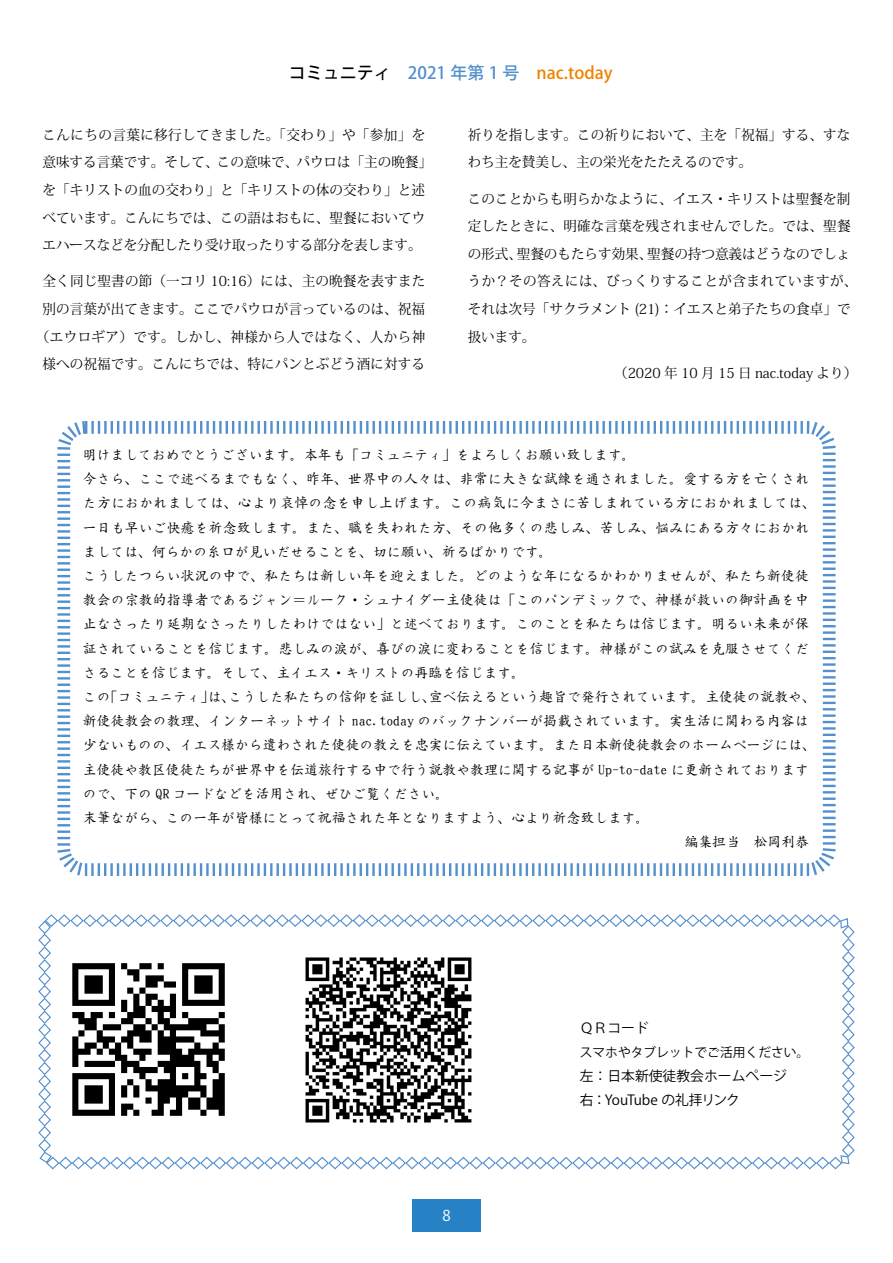
<style>
.page{position:relative;width:893px;height:1263px;background:#fff}
.page>*{position:absolute;margin:0;border:0;box-sizing:border-box;transform-origin:0 0}
.t1{font:500 16.95px "Koz Go Pro";color:#5390cd}
.t2{font:500 16.95px "Koz Go Pro";color:#f08300}
.t3{font:14.85px "Koz Go Pro";color:#fff}
.t4{font:13.8px "Kaiti EG Medium SJIS";letter-spacing:.01em;color:#000}
.t5{font:13.8px/27.6px "Koz Min Pro";letter-spacing:.01em;color:#000}
.t6{font:13.8px/24.2px "Koz Go Pro";color:#000}
.t7{font:12.75px "Koz Go Pro";color:#000}
.s1{color:#000}
</style>
<div class="page">
<div style="left:412px;top:1199px;width:68px;height:33px;background:#2782c5"></div>
<svg style="left:38px;top:914px;width:817px;height:256px"></svg>
<img style="left:292px;top:944px;width:192px;height:192px">
<svg style="left:57px;top:421px;width:779px;height:455px"></svg>
<p class="t1" style="left:289px;top:62px;width:232px"><span class="s1">コミュニティ　</span>2021 年第 1 号</p>
<p class="t2" style="left:537px;top:62px;width:78px">nac.today</p>
<p class="t5" style="left:43px;top:120px;width:391px">こんにちの言葉に移行してきました。「交わり」や「参加」を意味する言葉です。そして、この意味で、パウロは「主の晩餐「を「キリストの血の交わり」と「キリストの体の交わり」と述べています。こんにちでは、この語はおもに、聖餐においてウエハースなどを分配したり受け取ったりする部分を表します。</p>
<p class="t5" style="left:36px;top:267px;width:391px;text-align:center">全く同じ聖書の節（一コリ 10:16）には、主の晩餐を表すまた別の言葉が出てきます。ここでパウロが言っているのは、祝福（エウロギア）です。しかし、神様から人ではなく、人から神様への祝福です。こんにちでは、特にパンとぶどう酒に対する</p>
<p class="t5" style="left:468px;top:120px;width:384px">祈りを指します。この祈りにおいて、主を「祝福」する、すなわち主を賛美し、主の栄光をたたえるのです。</p>
<p class="t5" style="left:468px;top:184px;width:384px;text-align:right">このことからも明らかなように、イエス・キリストは聖餐を制定したときに、明確な言葉を残されませんでした。では、聖餐聖餐の持つ意義はどうなのでしょ</p>
<p class="t5" style="left:517px;top:239px;width:137px">聖餐のもたらす効果、</p>
<p class="t5" style="left:468px;top:239px;width:391px">の形式、<br>うか？その答えには、びっくりすることが含まれていますが、それは次号「サクラメント (21 ：) イエスと弟子たちの食卓」で扱います。</p>
<p class="t5" style="left:614px;top:358px;width:245px">（2020 年 10 月 15 日 nac.today より(</p>
<p class="t4" style="left:83px;top:448px;width:554px">明けましておめでとうございます。本年も「コミュニティ」をよろしくお願い致します。</p>
<p class="t4" style="left:83px;top:472px;width:728px">今さら、ここで述べるまでもなく、昨年、世界中の人々は、非常に大きな試練を通されました。愛する方を亡くされ</p>
<p class="t4" style="left:83px;top:496px;width:735px">た方におかれましては、心より哀悼の念を申し上げます。この病気に今まさに苦しまれている方におかれましては、</p>
<p class="t4" style="left:83px;top:521px;width:728px">一日も早いご快癒を祈念致します。また、職を失われた方、その他多くの悲しみ、苦しみ、悩みにある方々におかれ</p>
<p class="t4" style="left:83px;top:545px;width:471px">ましては、何らかの糸口が見いだせることを、切に願い、祈るばかりです。</p>
<p class="t4" style="left:83px;top:569px;width:727px">こうしたつらい状況の中で、私たちは新しい年を迎えました。どのような年になるかわかりませんが、私たち新使徒</p>
<p class="t4" style="left:83px;top:593px;width:727px">教会の宗教的指導者であるジャン＝ルーク・シュナイダー主使徒は「このパンデミックで、神様が救いの御計画を中</p>
<p class="t4" style="left:83px;top:617px;width:728px">止なさったり延期なさったりしたわけではない」と述べております。このことを私たちは信じます。明るい未来が保</p>
<p class="t4" style="left:83px;top:641px;width:727px">証されていることを信じます。悲しみの涙が、喜びの涙に変わることを信じます。神様がこの試みを克服させてくだ</p>
<p class="t4" style="left:83px;top:666px;width:444px">さることを信じます。そして、主イエス・キリストの再臨を信じます。</p>
<p class="t4" style="left:429px;top:690px;width:388px">宣べ伝えるという趣旨で発行されています。主使徒の説教や、</p>
<p class="t4" style="left:229px;top:690px;width:209px">こうした私たちの信仰を証しし、</p>
<p class="t4" style="left:104px;top:690px;width:133px">「コミュニティは」、</p>
<p class="t4" style="left:83px;top:690px;width:29px">この</p>
<p class="t4" style="left:83px;top:714px;width:727px">新使徒教会の教理、インターネットサイト nac.today のバックナンバーが掲載されています。実生活に関わる内容は</p>
<p class="t4" style="left:83px;top:738px;width:735px">少ないものの、イエス様から遣わされた使徒の教えを忠実に伝えています。また日本新使徒教会のホームページには、</p>
<p class="t4" style="left:83px;top:762px;width:728px">主使徒や教区使徒たちが世界中を伝道旅行する中で行う説教や教理に関する記事が Up-to-date に更新されております</p>
<p class="t4" style="left:83px;top:787px;width:368px">ので、下の QR コードなどを活用され、ぜひご覧ください。</p>
<p class="t4" style="left:83px;top:811px;width:568px">末筆ながら、この一年が皆様にとって祝福された年となりますよう、心より祈念致します。</p>
<p class="t4" style="left:685px;top:835px;width:126px">編集担当　松岡利恭</p>
<p class="t3" style="left:442px;top:1206px;width:10px">8</p>
<p class="t6" style="left:580px;top:1016px;width:71px">ＱＲコード</p>
<p class="t7" style="left:580px;top:1043px;width:231px">スマホやタブレットでご活用ください。</p>
<p class="t6" style="left:580px;top:1064px;width:209px">左：日本新使徒教会ホームページ右：YouTube の礼拝リンク</p>
</div>
